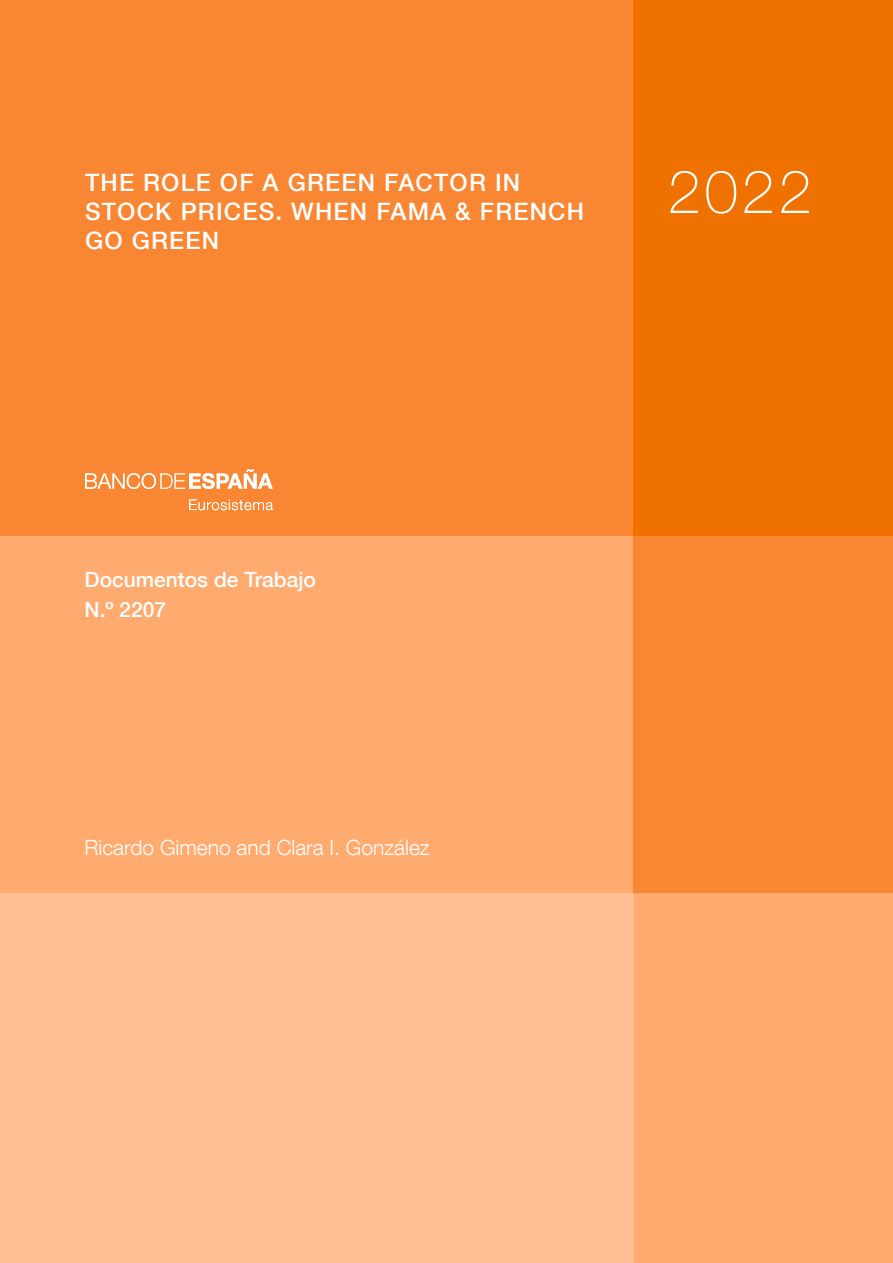
<style>
.page{position:relative;width:893px;height:1263px;background:#fff}
.page>*{position:absolute;margin:0;border:0;box-sizing:border-box;transform-origin:0 0}
.Año_DO_Portada{font:100 60px "Bd E Neue Helvetica";color:#fff}
.Título_DO_Portada{font:500 24px/28.8px "Bd E Neue Helvetica";letter-spacing:.05em;color:#fff}
.Autores_DO_Portada{font:300 21px "Bd E Neue Helvetica";color:#fff}
.Número_DO_Portada{font:500 21px/30px "Bd E Neue Helvetica";color:#fff}
</style>
<div class="page">
<div style="left:0;top:0;width:634px;height:536px;background:#f88632"></div>
<div style="left:634px;top:0;width:259px;height:536px;background:#ef7100"></div>
<div style="left:0;top:536px;width:634px;height:357px;background:#ffaa6f"></div>
<div style="left:634px;top:536px;width:259px;height:357px;background:#f88632"></div>
<div style="left:634px;top:893px;width:259px;height:370px;background:#ffaa6f"></div>
<div style="left:0;top:893px;width:634px;height:370px;background:#ffbf93"></div>
<svg style="left:85px;top:469px;width:188px;height:41px"></svg>
<h1 class="Título_DO_Portada" style="left:85px;top:168px;width:501px">THE ROLE OF A GREEN FACTOR IN<br>STOCK PRICES. WHEN FAMA &amp; FRENCH<br>GO GREEN</h1>
<p class="Año_DO_Portada" style="left:668px;top:156px;width:146px">2022</p>
<p class="Número_DO_Portada" style="left:85px;top:564px;width:233px">Documentos de Trabajo<br>N.º 2207</p>
<p class="Autores_DO_Portada" style="left:85px;top:834px;width:347px">Ricardo Gimeno and Clara I. González</p>
</div>
